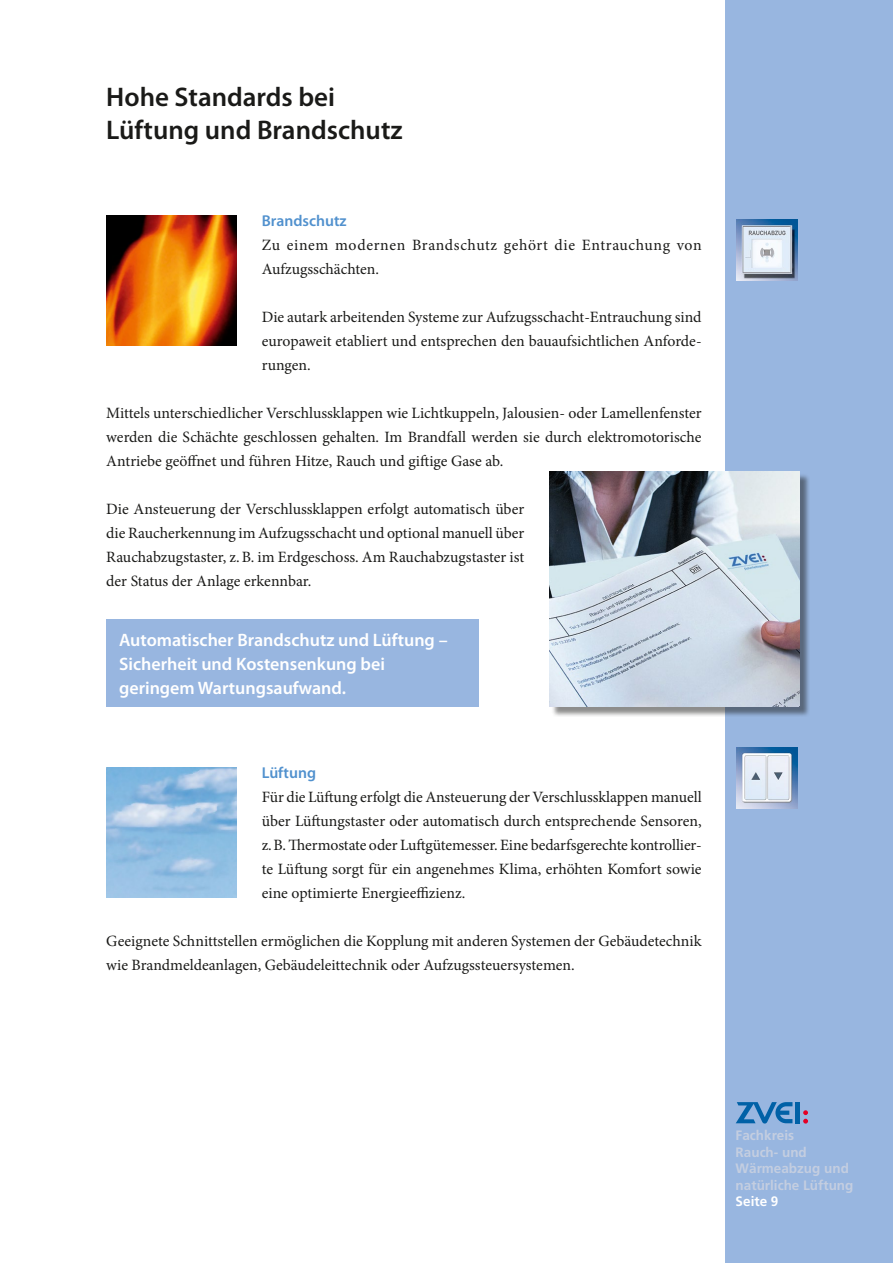
<style>
.page{position:relative;width:893px;height:1263px;background:#fff}
.page>*{position:absolute;margin:0;border:0;box-sizing:border-box;transform-origin:0 0}
.t1{font:600 27px/32.4px "Myriad Pro";color:#1a1a18}
.t2{font:600 18px/24px "Myriad Pro";color:#fff}
.t3{font:15.75px/24px "Minion Pro";color:#1a1a18;text-align:justify}
.t4{font:15.75px/24px "Minion Pro";letter-spacing:.035em;color:#1a1a18}
.t5{font:600 15.75px "Myriad Pro";color:#5191ce}
.t6{font:700 13.5px/16.5px "Frutiger";color:#c4cee0}
.t7{font:700 13.5px "Frutiger";color:#fff}
</style>
<div class="page">
<div style="left:725px;top:0;width:168px;height:1263px;background:#98b6e0"></div>
<svg style="left:736px;top:1102px;width:56px;height:21px"></svg>
<hr style="left:796px;top:1102px;width:4px;height:21px;background:#0061a7">
<svg style="left:803px;top:1110px;width:5px;height:13px"></svg>
<img style="left:736px;top:220px;width:61px;height:61px">
<img style="left:736px;top:748px;width:61px;height:61px">
<div style="left:106px;top:619px;width:372px;height:87px;background:#98b6e0"></div>
<img style="left:106px;top:216px;width:130px;height:130px">
<img style="left:106px;top:767px;width:130px;height:130px">
<div style="left:551px;top:473px;width:259px;height:244px;background:#1a1a18;opacity:.5"></div>
<img style="left:550px;top:472px;width:249px;height:234px">
<h1 class="t1" style="left:106px;top:80px;width:298px">Hohe Standards bei<br>Lüftung und Brandschutz</h1>
<p class="t5" style="left:262px;top:211px;width:86px">Brandschutz</p>
<p class="t4" style="left:262px;top:233px;width:441px">Zu einem modernen Brandschutz gehört die Entrauchung von<br>Aufzugsschächten.</p>
<p class="t3" style="left:262px;top:305px;width:441px">Die autark arbeitenden Systeme zur Aufzugsschacht-Entrauchung sind europaweit etabliert und entsprechen den bauaufsichtlichen Anforde&shy;rungen.</p>
<p class="t3" style="left:106px;top:401px;width:597px">Mittels unterschiedlicher Verschlussklappen wie Lichtkuppeln, Jalousien- oder Lamellenfenster werden die Schächte geschlossen gehalten. Im Brandfall werden sie durch elektromotorische Antriebe geöffnet und führen Hitze, Rauch und giftige Gase ab.</p>
<p class="t3" style="left:106px;top:497px;width:420px">Die Ansteuerung der Verschlussklappen erfolgt automatisch über die Raucherkennung im Aufzugsschacht und optional manuell über Rauchabzugstaster, z.B. im Erdgeschoss. Am Rauchabzugstaster ist der Status der Anlage erkennbar.</p>
<p class="t2" style="left:119px;top:627px;width:330px">Automatischer Brandschutz und Lüftung –<br>Sicherheit und Kostensenkung bei geringem Wartungsaufwand.</p>
<p class="t5" style="left:262px;top:763px;width:56px">Lüftung</p>
<p class="t3" style="left:262px;top:785px;width:441px">Für die Lüftung erfolgt die Ansteuerung der Verschlussklappen manuell über Lüftungstaster oder automatisch durch entsprechende Sensoren, z.B. Thermostate oder Luftgütemesser. Eine bedarfsgerechte kontrollier&shy;te Lüftung sorgt für ein angenehmes Klima, erhöhten Komfort sowie eine optimierte Energieeffizienz.</p>
<p class="t3" style="left:106px;top:929px;width:597px">Geeignete Schnittstellen ermöglichen die Kopplung mit anderen Systemen der Gebäudetechnik wie Brandmeldeanlagen, Gebäudeleittechnik oder Aufzugssteuersystemen.</p>
<p class="t6" style="left:736px;top:1127px;width:119px">Fachkreis<br>Rauch- und<br>Wärmeabzug und natürliche Lüftung</p>
<p class="t7" style="left:736px;top:1193px;width:44px">Seite 9</p>
</div>
